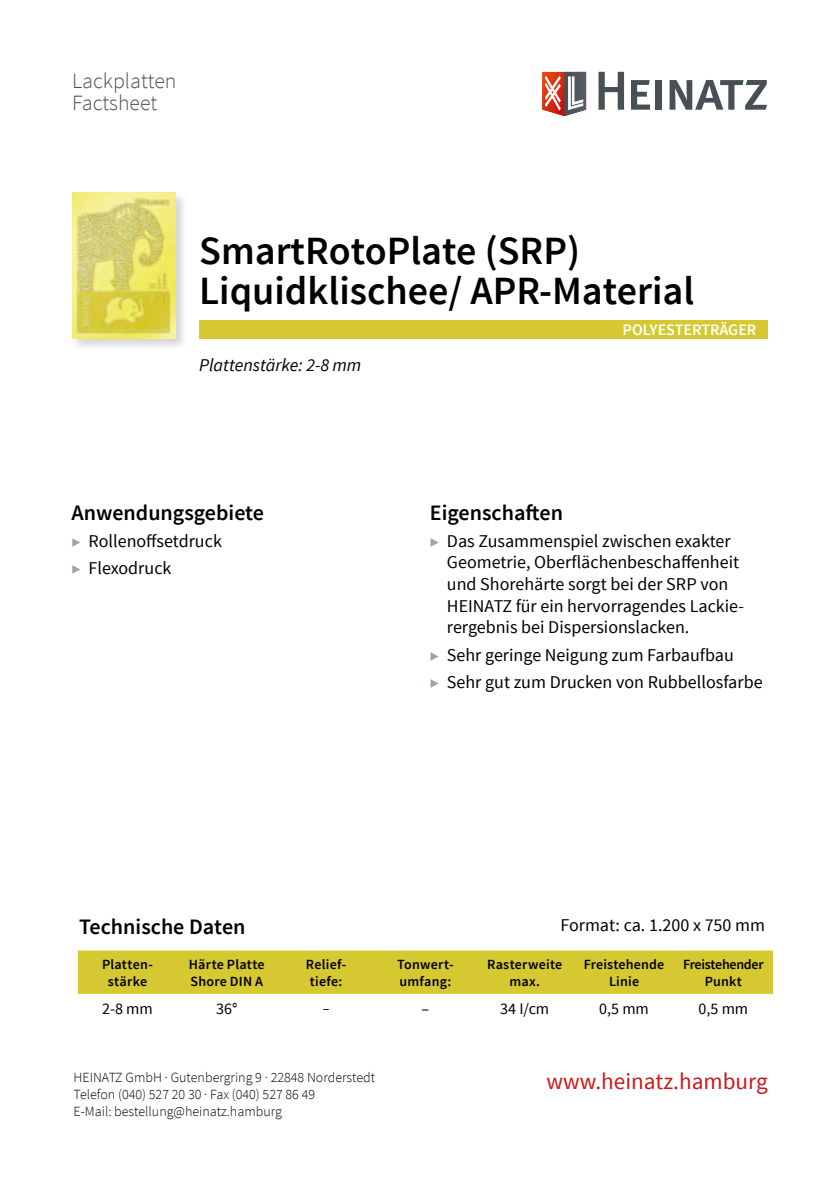
<style>
.page{position:relative;width:840px;height:1191px;background:#fff}
.page>*{position:absolute;margin:0;border:0;box-sizing:border-box;transform-origin:0 0}
.t1{font:600 40px/40px "Source Sans Pro";color:#000}
.t2{font:23.2px "Source Sans Pro";color:#cd171a}
.t3{font:600 22px "Source Sans Pro";color:#000}
.t4{font:300 21.8px/22px "Source Sans Pro";color:#475155}
.t5{font:18px/21.6px "Source Sans Pro";color:#000}
.t6{font:italic 18px "Source Sans Pro";color:#000}
.t7{font:16px "Source Sans Pro";color:#000}
.t8{font:600 16px "Source Sans Pro";color:#fff}
.t9{font:300 14px/16.8px "Source Sans Pro";color:#000}
.t10{font:600 14px/16.8px "Source Sans Pro";letter-spacing:.015em;color:#000;text-align:center}
.t11{font:600 14px/16.8px "Source Sans Pro";letter-spacing:-.02em;color:#000;text-align:center}
.t12{font:14px "Source Sans Pro";color:#000}
.s1{font-size:16px;color:#9aa5ab}
</style>
<div class="page">
<svg style="left:598px;top:72px;width:25px;height:38px"></svg>
<svg style="left:631px;top:80px;width:18px;height:30px"></svg>
<div style="left:655px;top:80px;width:6px;height:30px;background:#475155"></div>
<svg style="left:669px;top:80px;width:97px;height:30px"></svg>
<svg style="left:542px;top:72px;width:44px;height:44px"></svg>
<div style="left:199px;top:319px;width:568px;height:19px;background:#d6c831"></div>
<div style="left:71px;top:191px;width:117px;height:160px;background:#000;opacity:.17"></div>
<img style="left:72px;top:193px;width:103px;height:145px">
<div style="left:78px;top:950px;width:694px;height:43px;background:#d6c831"></div>
<p class="t4" style="left:72px;top:72px;width:106px">Lackplatten<br>Factsheet</p>
<h1 class="t1" style="left:199px;top:232px;width:496px">SmartRotoPlate (SRP)<br>Liquidklischee/ APR-Material</h1>
<p class="t6" style="left:199px;top:354px;width:163px">Plattenstärke: 2-8 mm</p>
<p class="t8" style="left:622px;top:322px;width:135px">POLYESTERTRÄGER</p>
<p class="t3" style="left:71px;top:501px;width:194px">Anwendungsgebiete</p>
<p class="t5" style="left:71px;top:527px;width:152px;line-height:27.2px"><span class="s1">▶</span> Rollenoffsetdruck <span class="s1">▶</span> Flexodruck</p>
<p class="t3" style="left:429px;top:498px;width:134px">Eigenschaften</p>
<p class="t5" style="left:446px;top:531px;width:298px;text-indent:-17px"><span class="s1">▶</span> Das Zusammenspiel zwischen exakter Geometrie, Oberflächenbeschaffenheit und Shorehärte sorgt bei der SRP von HEINATZ für ein hervorragendes Lackie&shy;rergebnis bei Dispersionslacken.</p>
<p class="t5" style="left:429px;top:642px;width:334px;line-height:27.2px"><span class="s1">▶</span> Sehr geringe Neigung zum Farbaufbau<br><span class="s1">▶</span> Sehr gut zum Drucken von Rubbellosfarbe</p>
<p class="t3" style="left:79px;top:915px;width:168px">Technische Daten</p>
<p class="t10" style="left:102px;top:956px;width:52px">Platten&shy;stärke</p>
<p class="t10" style="left:189px;top:956px;width:77px;text-align:left">Härte Platte<br>Shore DIN A</p>
<p class="t10" style="left:306px;top:956px;width:42px;text-align:left">Relief&shy;tiefe:</p>
<p class="t10" style="left:397px;top:956px;width:58px;text-align:left">Tonwert&shy;umfang:</p>
<p class="t10" style="left:487px;top:956px;width:77px">Rasterweite max.</p>
<p class="t10" style="left:583px;top:956px;width:82px">Freistehende<br>Linie</p>
<p class="t11" style="left:682px;top:956px;width:82px">Freistehender<br>Punkt</p>
<p class="t7" style="left:102px;top:1002px;width:52px">2-8 mm</p>
<p class="t7" style="left:216px;top:1002px;width:23px">36°</p>
<p class="t12" style="left:322px;top:1003px;width:8px">–</p>
<p class="t7" style="left:421px;top:1002px;width:9px">–</p>
<p class="t7" style="left:500px;top:1002px;width:51px">34 I/cm</p>
<p class="t7" style="left:599px;top:1002px;width:51px">0,5 mm</p>
<p class="t7" style="left:698px;top:1002px;width:51px">0,5 mm</p>
<p class="t5" style="left:560px;top:915px;width:206px">Format: ca. 1.200 x 750 mm</p>
<p class="t9" style="left:73px;top:1070px;width:303px">HEINATZ GmbH · Gutenbergring 9 · 22848 Norderstedt<br>Telefon (040) 527 20 30 · Fax (040) 527 86 49<br>E-Mail: bestellung@heinatz.hamburg</p>
<p class="t2" style="left:546px;top:1072px;width:222px">www.heinatz.hamburg</p>
</div>
